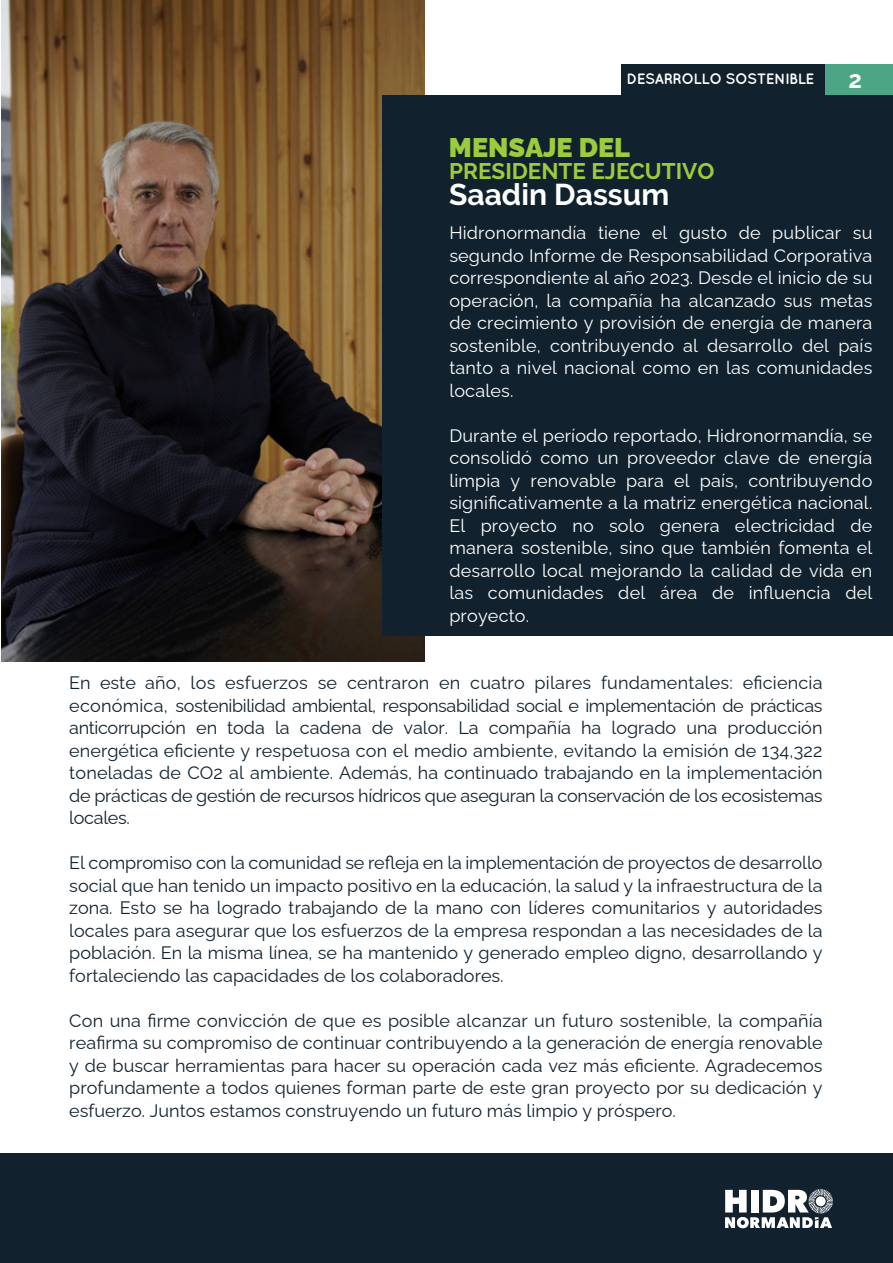
<style>
.page{position:relative;width:893px;height:1263px;background:#fff}
.page>*{position:absolute;margin:0;border:0;box-sizing:border-box;transform-origin:0 0}
.t1{font:700 30px "Raleway";color:#fff}
.t2{font:900 27px "Raleway";color:#9ccb3d}
.t3{font:700 24px "Raleway";color:#fff}
.t4{font:700 22.5px "Raleway";color:#9ccb3d}
.t5{font:18px/22.5px "Raleway";color:#11222e;text-align:justify}
.t6{font:18px/22.5px "Raleway";letter-spacing:.01em;color:#fff;text-align:justify}
.t7{font:700 15px "Quicksand";letter-spacing:-.035em;color:#fff}
.s1{font-size:27.9px}
</style>
<div class="page">
<img style="left:1px;top:0;width:423px;height:661px">
<div style="left:621px;top:64px;width:272px;height:31px;background:#11222e"></div>
<div style="left:825px;top:64px;width:68px;height:31px;background:#4ca585"></div>
<div style="left:382px;top:95px;width:511px;height:541px;background:#11222e"></div>
<div style="left:0;top:1153px;width:893px;height:110px;background:#11222e"></div>
<svg style="left:725px;top:1189px;width:108px;height:39px"></svg>
<p class="t7" style="left:626px;top:69px;width:189px">DESARROLLO SOSTENIBLE</p>
<h3 class="t3" style="left:848px;top:65px;width:19px">2<span class="s1">4</span></h3>
<h2 class="t2" style="left:449px;top:126px;width:183px">MENSAJE DEL</h2>
<p class="t4" style="left:449px;top:158px;width:267px">PRESIDENTE EJECUTIVO</p>
<h1 class="t1" style="left:449px;top:177px;width:222px">Saadin Dassum</h1>
<p class="t6" style="left:449px;top:220px;width:425px">Hidronormandía tiene el gusto de publicar su segundo Informe de Responsabilidad Corporativa correspondiente al año 2023. Desde el inicio de su operación, la compañía ha alcanzado sus metas de crecimiento y provisión de energía de manera sostenible, contribuyendo al desarrollo del país tanto a nivel nacional como en las comunidades locales.</p>
<p class="t6" style="left:449px;top:422px;width:425px">Durante el período reportado, Hidronormandía, se consolidó como un proveedor clave de energía limpia y renovable para el país, contribuyendo significativamente a la matriz energética nacional.<br>El proyecto no solo genera electricidad de manera sostenible, sino que también fomenta el desarrollo local mejorando la calidad de vida en las comunidades del área de influencia del proyecto.</p>
<p class="t5" style="left:69px;top:670px;width:755px">En este año, los esfuerzos se centraron en cuatro pilares fundamentales: eficiencia económica, sostenibilidad ambiental, responsabilidad social e implementación de prácticas anticorrupción en toda la cadena de valor. La compañía ha logrado una producción energética eficiente y respetuosa con el medio ambiente, evitando la emisión de 134,322 toneladas de CO2 al ambiente. Además, ha continuado trabajando en la implementación de prácticas de gestión de recursos hídricos que aseguran la conservación de los ecosistemas locales.</p>
<p class="t5" style="left:69px;top:850px;width:755px">El compromiso con la comunidad se refleja en la implementación de proyectos de desarrollo social que han tenido un impacto positivo en la educación, la salud y la infraestructura de la zona. Esto se ha logrado trabajando de la mano con líderes comunitarios y autoridades locales para asegurar que los esfuerzos de la empresa respondan a las necesidades de la población. En la misma línea, se ha mantenido y generado empleo digno, desarrollando y fortaleciendo las capacidades de los colaboradores.</p>
<p class="t5" style="left:69px;top:1007px;width:755px">Con una firme convicción de que es posible alcanzar un futuro sostenible, la compañía reafirma su compromiso de continuar contribuyendo a la generación de energía renovable y de buscar herramientas para hacer su operación cada vez más eficiente. Agradecemos profundamente a todos quienes forman parte de este gran proyecto por su dedicación y esfuerzo. Juntos estamos construyendo un futuro más limpio y próspero.</p>
</div>
